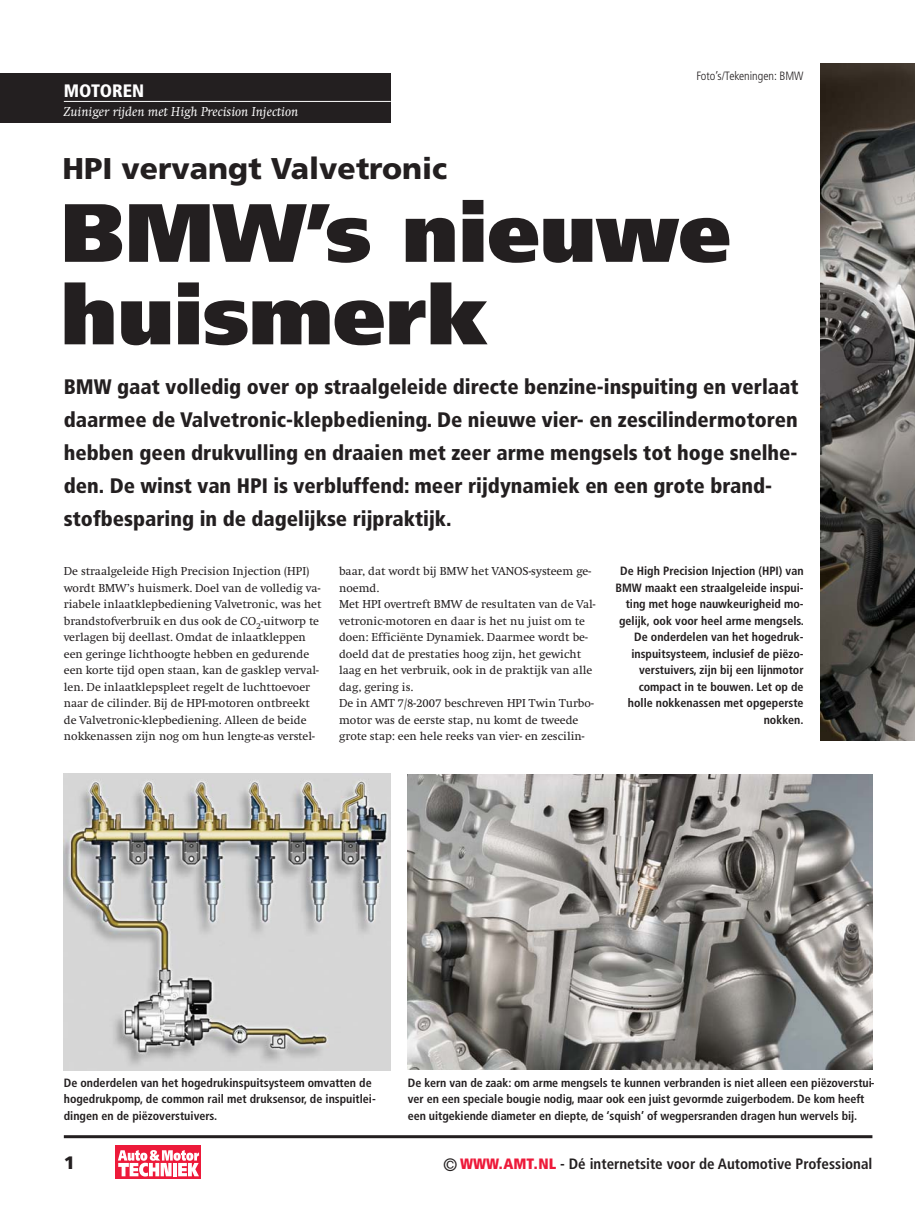
<style>
.page{position:relative;width:915px;height:1212px;background:#fff}
.page>*{position:absolute;margin:0;border:0;box-sizing:border-box;transform-origin:0 0}
.t1{font:900 82.5px/82.5px "Frutiger LT Std";color:#231f20}
.t2{font:900 30px "Frutiger LT Std";color:#231f20}
.t3{font:900 condensed 21px/33px "Frutiger LT Std";color:#231f20}
.t4{font:900 condensed 18px "Frutiger LT Std";color:#fff}
.t5{font:900 18px "Frutiger LT Std";color:#231f20}
.t6{font:700 condensed 15px "Frutiger";color:#231f20}
.t7{font:italic 13.5px "Swift";color:#fff}
.t8{font:12px/16.5px "Swift";color:#231f20}
.t9{font:700 condensed 12px/16.5px "Frutiger LT Std";color:#231f20}
.t10{font:300 condensed 12px "Frutiger LT Std";color:#231f20}
.s1{font-weight:400;font-size:18px}
.s2{font-weight:900;color:#ed1a3a}
</style>
<div class="page">
<hr style="left:64px;top:1135px;width:808px;height:3px;background:#231f20">
<div style="left:0;top:73px;width:390px;height:49px;background:#231f20"></div>
<hr style="left:64px;top:101px;width:326px;height:1px;background:#fff">
<img style="left:820px;top:64px;width:94px;height:676px">
<img style="left:64px;top:773px;width:326px;height:297px">
<img style="left:407px;top:774px;width:465px;height:295px">
<div style="left:116px;top:1146px;width:85px;height:33px;background:#ed1a3a"></div>
<svg style="left:118px;top:1150px;width:81px;height:26px"></svg>
<h3 class="t4" style="left:64px;top:83px;width:82px">MOTOREN</h3>
<p class="t7" style="left:64px;top:106px;width:236px">Zuiniger rijden met High Precision Injection</p>
<h2 class="t2" style="left:62px;top:151px;width:386px">HPI vervangt Valvetronic</h2>
<p class="t10" style="left:696px;top:69px;width:109px">Foto’s/Tekeningen: BMW</p>
<h1 class="t1" style="left:61px;top:201px;width:671px">BMW’s nieuwe huismerk</h1>
<p class="t3" style="left:64px;top:372px;width:736px">BMW gaat volledig over op straalgeleide directe benzine-inspuiting en verlaat daarmee de Valvetronic-klepbediening. De nieuwe vier- en zescilindermotoren hebben geen drukvulling en draaien met zeer arme mengsels tot hoge snelhe&shy;den. De winst van HPI is verbluffend: meer rijdynamiek en een grote brand&shy;stofbesparing in de dagelijkse rijpraktijk.</p>
<p class="t8" style="left:64px;top:564px;width:259px">De straalgeleide High Precision Injection (HPI) wordt BMW’s huismerk. Doel van de volledig va&shy;riabele inlaatklepbediening Valvetronic, was het brandstofverbruik en dus ook de CO<sub>2</sub>-uitworp te verlagen bij deellast. Omdat de inlaatkleppen een geringe lichthoogte hebben en gedurende een korte tijd open staan, kan de gasklep verval&shy;len. De inlaatklepspleet regelt de luchttoevoer naar de cilinder. Bij de HPI-motoren ontbreekt de Valvetronic-klepbediening. Alleen de beide nokkenassen zijn nog om hun lengte-as verstel-</p>
<p class="t8" style="left:339px;top:564px;width:258px">baar, dat wordt bij BMW het VANOS-systeem ge&shy;noemd.<br>Met HPI overtreft BMW de resultaten van de Val&shy;vetronic-motoren en daar is het nu juist om te doen: Efficiënte Dynamiek. Daarmee wordt be&shy;doeld dat de prestaties hoog zijn, het gewicht laag en het verbruik, ook in de praktijk van alle dag, gering is.<br>De in AMT 7/8-2007 beschreven HPI Twin Turbo&shy;motor was de eerste stap, nu komt de tweede grote stap: een hele reeks van vier- en zescilin-</p>
<p class="t9" style="left:615px;top:564px;width:190px;text-align:right">De High Precision Injection (HPI) van<br>BMW maakt een straalgeleide inspui&shy;ting met hoge nauwkeurigheid mo&shy;gelijk, ook voor heel arme mengsels.<br>De onderdelen van het hogedruk&shy;inspuitsysteem, inclusief de piëzo&shy;verstuivers, zijn bij een lijnmotor compact in te bouwen. Let op de holle nokkenassen met opgeperste nokken.</p>
<p class="t9" style="left:64px;top:1075px;width:313px">De onderdelen van het hogedrukinspuitsysteem omvatten de hogedrukpomp, de common rail met druksensor, de inspuitlei&shy;dingen en de piëzoverstuivers.</p>
<p class="t9" style="left:407px;top:1075px;width:468px">De kern van de zaak: om arme mengsels te kunnen verbranden is niet alleen een piëzoverstui&shy;ver en een speciale bougie nodig, maar ook een juist gevormde zuigerbodem. De kom heeft een uitgekiende diameter en diepte, de ‘squish’ of wegpersranden dragen hun wervels bij.</p>
<h3 class="t5" style="left:64px;top:1153px;width:13px">1</h3>
<p class="t6" style="left:443px;top:1158px;width:431px"><span class="s1">©</span> <span class="s2">WWW.AMT.NL</span> - Dé internetsite voor de Automotive Professional</p>
</div>
